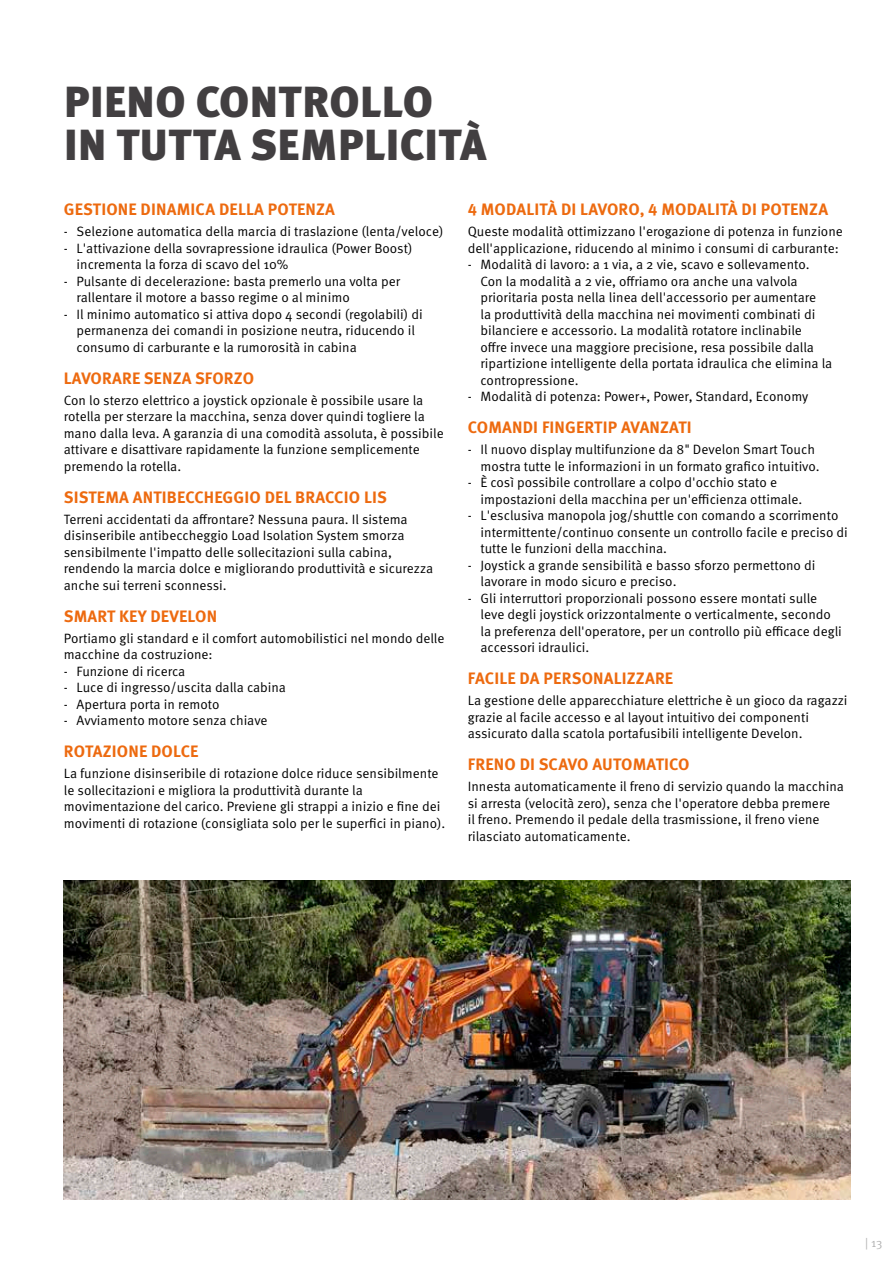
<style>
.page{position:relative;width:893px;height:1263px;background:#fff}
.page>*{position:absolute;margin:0;border:0;box-sizing:border-box;transform-origin:0 0}
.t1{font:900 43.5px/43.5px "Meta Pro";letter-spacing:.01em;color:#423f41}
.t2{font:700 16.5px "Meta Pro";letter-spacing:.01em;color:#ed6a0f}
.t3{font:13.5px/16.5px "Meta Pro Norm";color:#000}
.t4{font:12px "Meta Pro Norm";color:#b2b2b2}
</style>
<div class="page">
<img style="left:64px;top:880px;width:786px;height:319px">
<h1 class="t1" style="left:64px;top:78px;width:424px">PIENO CONTROLLO<br>IN TUTTA SEMPLICITÀ</h1>
<p class="t2" style="left:64px;top:197px;width:273px">GESTIONE DINAMICA DELLA POTENZA</p>
<p class="t3" style="left:64px;top:222px;width:381px">- Selezione automatica della marcia di traslazione (lenta/veloce)</p>
<p class="t3" style="left:77px;top:239px;width:337px;text-indent:-13px">- L'attivazione della sovrapressione idraulica (Power Boost) incrementa la forza di scavo del 10%</p>
<p class="t3" style="left:77px;top:272px;width:325px;text-indent:-13px">- Pulsante di decelerazione: basta premerlo una volta per rallentare il motore a basso regime o al minimo</p>
<p class="t3" style="left:77px;top:305px;width:348px;text-indent:-13px">- Il minimo automatico si attiva dopo 4 secondi (regolabili) di permanenza dei comandi in posizione neutra, riducendo il consumo di carburante e la rumorosità in cabina</p>
<p class="t2" style="left:64px;top:365px;width:192px">LAVORARE SENZA SFORZO</p>
<p class="t3" style="left:64px;top:391px;width:381px">Con lo sterzo elettrico a joystick opzionale è possibile usare la rotella per sterzare la macchina, senza dover quindi togliere la mano dalla leva. A garanzia di una comodità assoluta, è possibile attivare e disattivare rapidamente la funzione semplicemente premendo la rotella.</p>
<p class="t2" style="left:64px;top:484px;width:325px">SISTEMA ANTIBECCHEGGIO DEL BRACCIO LIS</p>
<p class="t3" style="left:64px;top:510px;width:371px">Terreni accidentati da affrontare? Nessuna paura. Il sistema disinseribile antibeccheggio Load Isolation System smorza sensibilmente l'impatto delle sollecitazioni sulla cabina, rendendo la marcia dolce e migliorando produttività e sicurezza anche sui terreni sconnessi.</p>
<p class="t2" style="left:64px;top:603px;width:155px">SMART KEY DEVELON</p>
<p class="t3" style="left:64px;top:629px;width:382px">Portiamo gli standard e il comfort automobilistici nel mondo delle macchine da costruzione:</p>
<p class="t3" style="left:64px;top:662px;width:123px">- Funzione di ricerca</p>
<p class="t3" style="left:64px;top:678px;width:224px">- Luce di ingresso/uscita dalla cabina</p>
<p class="t3" style="left:64px;top:695px;width:157px">- Apertura porta in remoto</p>
<p class="t3" style="left:64px;top:711px;width:205px">- Avviamento motore senza chiave</p>
<p class="t2" style="left:64px;top:739px;width:136px">ROTAZIONE DOLCE</p>
<p class="t3" style="left:64px;top:764px;width:383px">La funzione disinseribile di rotazione dolce riduce sensibilmente le sollecitazioni e migliora la produttività durante la movimentazione del carico. Previene gli strappi a inizio e fine dei movimenti di rotazione (consigliata solo per le superfici in piano).</p>
<p class="t2" style="left:468px;top:197px;width:362px">4 MODALITÀ DI LAVORO, 4 MODALITÀ DI POTENZA</p>
<p class="t3" style="left:468px;top:222px;width:377px">Queste modalità ottimizzano l'erogazione di potenza in funzione dell'applicazione, riducendo al minimo i consumi di carburante:</p>
<p class="t3" style="left:480px;top:255px;width:353px;text-indent:-13px">- Modalità di lavoro: a 1 via, a 2 vie, scavo e sollevamento.<br>Con la modalità a 2 vie, offriamo ora anche una valvola prioritaria posta nella linea dell'accessorio per aumentare<br>la produttività della macchina nei movimenti combinati di bilanciere e accessorio. La modalità rotatore inclinabile<br>offre invece una maggiore precisione, resa possibile dalla ripartizione intelligente della portata idraulica che elimina la contropressione.</p>
<p class="t3" style="left:468px;top:387px;width:342px">- Modalità di potenza: Power+, Power, Standard, Economy</p>
<p class="t2" style="left:468px;top:415px;width:225px">COMANDI FINGERTIP AVANZATI</p>
<p class="t3" style="left:480px;top:440px;width:341px;text-indent:-13px">- Il nuovo display multifunzione da 8" Develon Smart Touch mostra tutte le informazioni in un formato grafico intuitivo.</p>
<p class="t3" style="left:480px;top:473px;width:323px;text-indent:-13px">- È così possibile controllare a colpo d'occhio stato e impostazioni della macchina per un'efficienza ottimale.</p>
<p class="t3" style="left:480px;top:506px;width:369px;text-indent:-13px">- L'esclusiva manopola jog/shuttle con comando a scorrimento intermittente/continuo consente un controllo facile e preciso di tutte le funzioni della macchina.</p>
<p class="t3" style="left:480px;top:556px;width:336px;text-indent:-13px">- Joystick a grande sensibilità e basso sforzo permettono di lavorare in modo sicuro e preciso.</p>
<p class="t3" style="left:480px;top:589px;width:363px;text-indent:-13px">- Gli interruttori proporzionali possono essere montati sulle leve degli joystick orizzontalmente o verticalmente, secondo la preferenza dell'operatore, per un controllo più efficace degli accessori idraulici.</p>
<p class="t2" style="left:468px;top:666px;width:207px">FACILE DA PERSONALIZZARE</p>
<p class="t3" style="left:468px;top:691px;width:381px">La gestione delle apparecchiature elettriche è un gioco da ragazzi grazie al facile accesso e al layout intuitivo dei componenti assicurato dalla scatola portafusibili intelligente Develon.</p>
<p class="t2" style="left:468px;top:752px;width:223px">FRENO DI SCAVO AUTOMATICO</p>
<p class="t3" style="left:468px;top:777px;width:378px">Innesta automaticamente il freno di servizio quando la macchina si arresta (velocità zero), senza che l'operatore debba premere<br>il freno. Premendo il pedale della trasmissione, il freno viene rilasciato automaticamente.</p>
<p class="t4" style="left:865px;top:1233px;width:19px">| 13</p>
</div>
